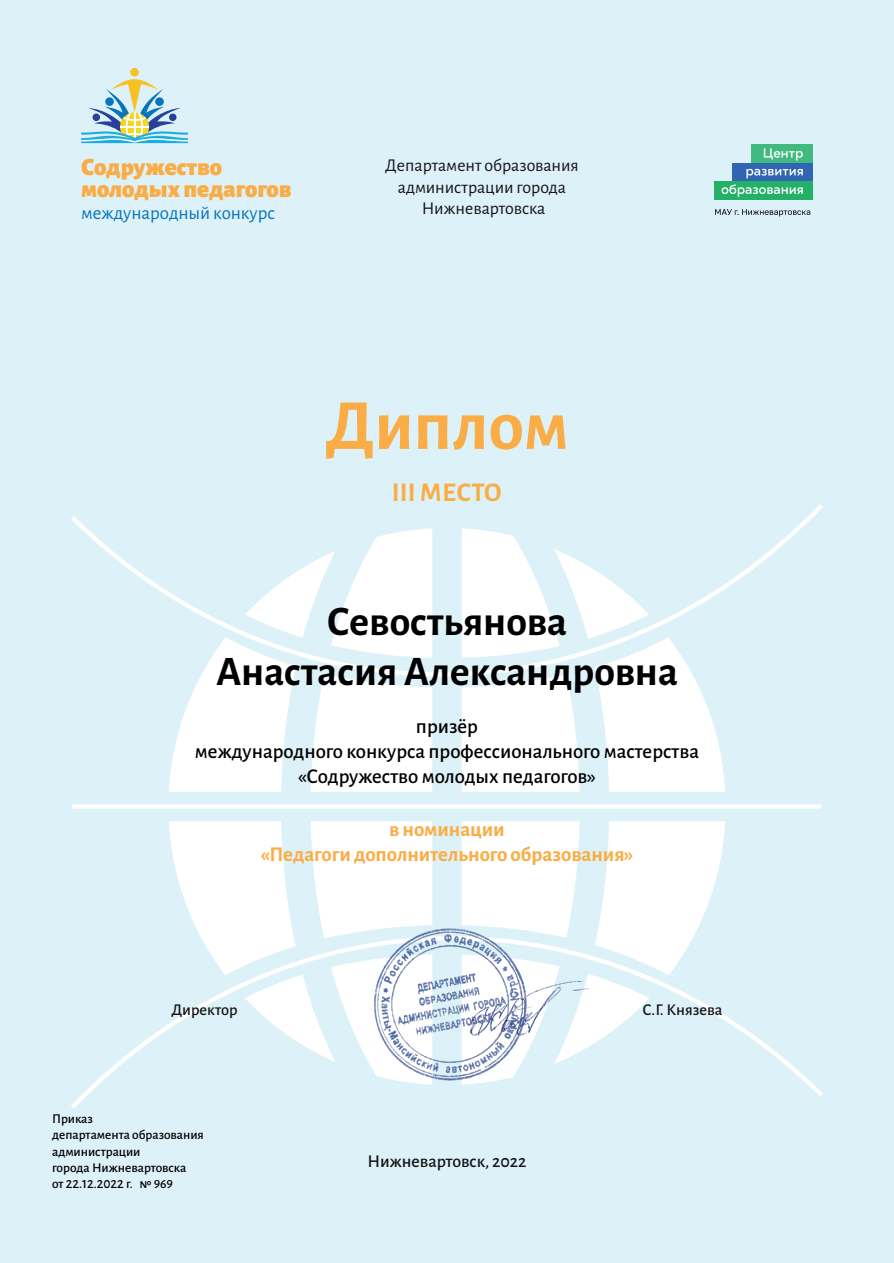
<style>
.page{position:relative;width:894px;height:1263px;background:#ddf2f8}
.page>*{position:absolute;margin:0;border:0;box-sizing:border-box;transform-origin:0 0}
.t1{font:700 72px "Alegreya Sans";letter-spacing:-.005em;color:#faad46}
.t2{font:700 42px/50.4px "Alegreya Sans";color:#000001;text-align:center}
.t3{font:700 27px "Alegreya Sans";color:#faad46}
.t4{font:900 24.75px/22.4px "Alegreya Sans";color:#faad46}
.t5{font:500 21px/25.2px "Alegreya Sans";color:#000001;text-align:center}
.t6{font:700 21px/25.2px "Alegreya Sans";letter-spacing:-.005em;color:#faad46;text-align:center}
.t7{font:19.05px "Alegreya Sans";color:#0775bc}
.t8{font:18px/21.6px "Alegreya Sans";color:#171419;text-align:center}
.t9{font:500 18px "Alegreya Sans";color:#171419}
.t10{font:500 16.5px "Alegreya Sans";color:#171419}
.t11{font:500 13.5px/16.2px "Alegreya Sans";color:#000001}
</style>
<div class="page">
<svg style="left:169px;top:821px;width:263px;height:62px;background:#fafdfe"></svg>
<svg style="left:462px;top:821px;width:263px;height:62px;background:#fafdfe"></svg>
<svg style="left:169px;top:730px;width:263px;height:62px;background:#fafdfe"></svg>
<svg style="left:462px;top:730px;width:263px;height:62px;background:#fafdfe"></svg>
<svg style="left:71px;top:504px;width:752px;height:226px"></svg>
<svg style="left:71px;top:883px;width:752px;height:226px"></svg>
<div style="left:72px;top:804px;width:750px;height:5px;background:#fff"></div>
<div style="left:130px;top:68px;width:9px;height:9px;background:#f8c126;border-radius:50%"></div>
<svg style="left:81px;top:79px;width:107px;height:64px"></svg>
<div style="left:751px;top:144px;width:62px;height:19px;background:#41ba80"></div>
<div style="left:733px;top:163px;width:80px;height:18px;background:#2f65b1"></div>
<div style="left:714px;top:181px;width:99px;height:19px;background:#24b067"></div>
<svg style="left:764px;top:148px;width:39px;height:13px"></svg>
<svg style="left:746px;top:169px;width:57px;height:9px"></svg>
<svg style="left:722px;top:184px;width:81px;height:13px"></svg>
<svg style="left:715px;top:209px;width:95px;height:8px"></svg>
<img style="left:371px;top:928px;width:159px;height:154px">
<img style="left:471px;top:981px;width:117px;height:55px">
<p class="t4" style="left:81px;top:153px;width:212px">Содружество молодых педагогов</p>
<p class="t8" style="left:385px;top:154px;width:195px">Департамент образования администрации города<br>Нижневартовска</p>
<p class="t7" style="left:81px;top:200px;width:196px">международный конкурс</p>
<h1 class="t1" style="left:325px;top:373px;width:245px">Диплом</h1>
<p class="t3" style="left:392px;top:473px;width:112px">III МЕСТО</p>
<h2 class="t2" style="left:216px;top:593px;width:463px">Севостьянова<br>Анастасия Александровна</h2>
<p class="t5" style="left:195px;top:712px;width:506px">призёр<br>международного конкурса профессионального мастерства «Содружество молодых педагогов»</p>
<p class="t6" style="left:260px;top:815px;width:375px">в номинации<br>«Педагоги дополнительного образования»</p>
<p class="t10" style="left:171px;top:998px;width:68px">Директор</p>
<p class="t10" style="left:642px;top:998px;width:82px">С.Г. Князева</p>
<p class="t11" style="left:52px;top:1110px;width:153px">Приказ<br>департамента образования администрации<br>города Нижневартовска<br>от 22.12.2022 г. № 969</p>
<p class="t9" style="left:367px;top:1148px;width:161px">Нижневартовск, 2022</p>
</div>
